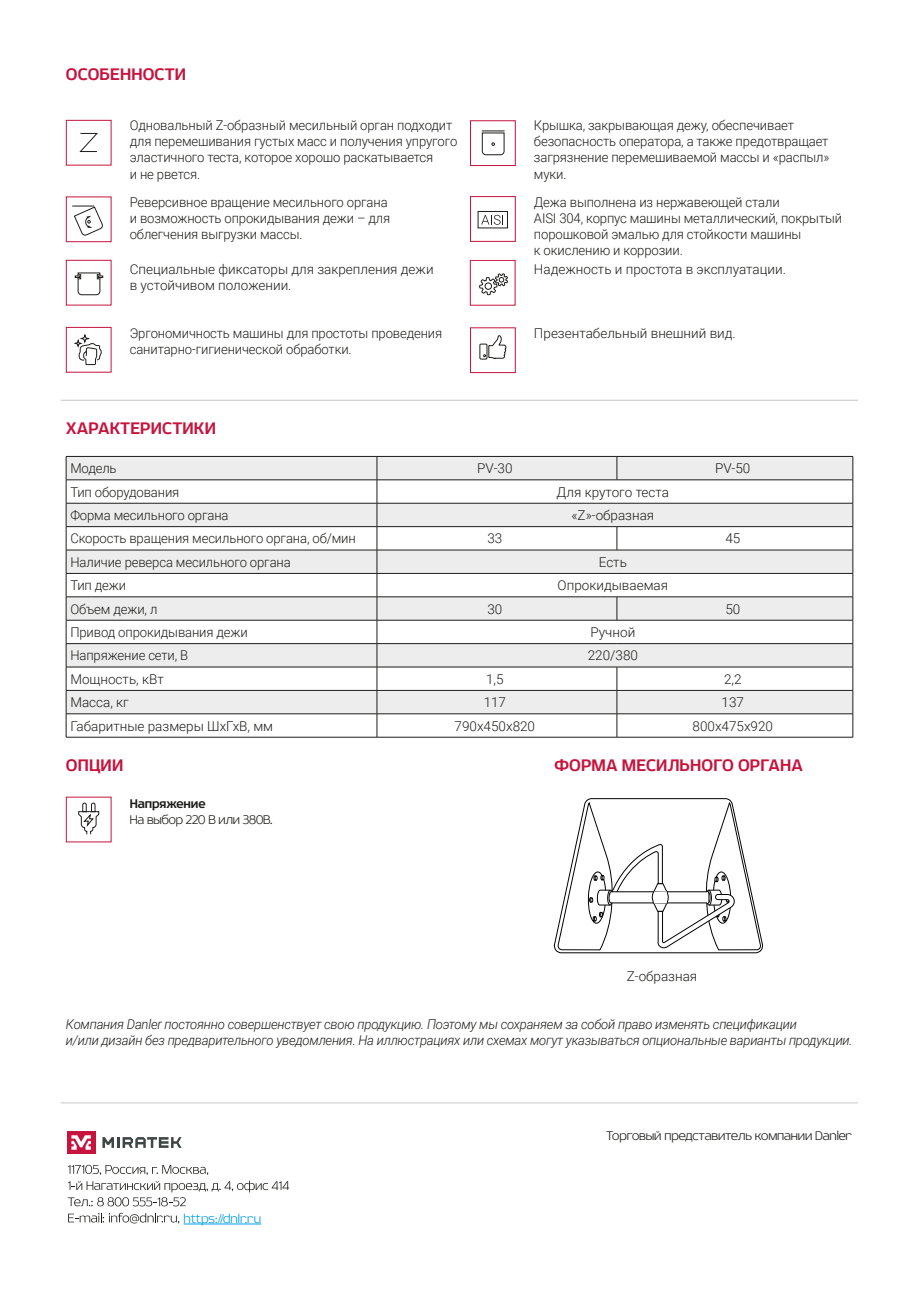
<style>
.page{position:relative;width:919px;height:1289px;background:#fff}
.page>*{position:absolute;margin:0;border:0;box-sizing:border-box;transform-origin:0 0}
.Стиль_абзаца_1{font:700 18px "Sceptica";letter-spacing:.01em;color:#c6143d}
.t1{font:300 13.5px/16.2px "Roboto";letter-spacing:-.01em;color:#1d1d1b}
.t2{font:italic 300 13.5px/16.2px "Roboto";letter-spacing:-.02em;color:#1d1d1b}
.t3{font:300 13.5px "Sceptica";letter-spacing:-.01em;color:#1d1d1b}
.t4{font:300 13.5px "Sceptica";color:#009fe3}
.t5{font:700 13.5px "Sceptica";letter-spacing:-.01em;color:#1d1d1b}
</style>
<div class="page">
<svg style="left:67px;top:457px;width:785px;height:256px;fill:#ededed"></svg>
<hr style="left:66px;top:456px;width:311px;height:1px;background:#1d1d1b">
<hr style="left:377px;top:456px;width:240px;height:1px;background:#1d1d1b">
<hr style="left:617px;top:456px;width:236px;height:1px;background:#1d1d1b">
<svg style="left:616px;top:456px;width:1px;height:23px"></svg>
<hr style="left:66px;top:479px;width:311px;height:1px;background:#1d1d1b">
<hr style="left:377px;top:479px;width:240px;height:1px;background:#1d1d1b">
<hr style="left:617px;top:479px;width:236px;height:1px;background:#1d1d1b">
<hr style="left:66px;top:503px;width:311px;height:1px;background:#1d1d1b">
<hr style="left:377px;top:503px;width:240px;height:1px;background:#1d1d1b">
<hr style="left:617px;top:503px;width:236px;height:1px;background:#1d1d1b">
<hr style="left:66px;top:526px;width:311px;height:1px;background:#1d1d1b">
<hr style="left:377px;top:526px;width:240px;height:1px;background:#1d1d1b">
<hr style="left:617px;top:526px;width:236px;height:1px;background:#1d1d1b">
<svg style="left:616px;top:527px;width:1px;height:22px"></svg>
<hr style="left:66px;top:549px;width:311px;height:1px;background:#1d1d1b">
<hr style="left:377px;top:549px;width:240px;height:1px;background:#1d1d1b">
<hr style="left:617px;top:549px;width:236px;height:1px;background:#1d1d1b">
<hr style="left:66px;top:573px;width:311px;height:1px;background:#1d1d1b">
<hr style="left:377px;top:573px;width:240px;height:1px;background:#1d1d1b">
<hr style="left:617px;top:573px;width:236px;height:1px;background:#1d1d1b">
<hr style="left:66px;top:596px;width:311px;height:1px;background:#1d1d1b">
<hr style="left:377px;top:596px;width:240px;height:1px;background:#1d1d1b">
<hr style="left:617px;top:596px;width:236px;height:1px;background:#1d1d1b">
<svg style="left:616px;top:597px;width:1px;height:23px"></svg>
<hr style="left:66px;top:620px;width:311px;height:1px;background:#1d1d1b">
<hr style="left:377px;top:620px;width:240px;height:1px;background:#1d1d1b">
<hr style="left:617px;top:620px;width:236px;height:1px;background:#1d1d1b">
<hr style="left:66px;top:643px;width:311px;height:1px;background:#1d1d1b">
<hr style="left:377px;top:643px;width:240px;height:1px;background:#1d1d1b">
<hr style="left:617px;top:643px;width:236px;height:1px;background:#1d1d1b">
<hr style="left:66px;top:666px;width:311px;height:1px;background:#1d1d1b">
<hr style="left:377px;top:666px;width:240px;height:1px;background:#1d1d1b">
<hr style="left:617px;top:666px;width:236px;height:1px;background:#1d1d1b">
<hr style="left:66px;top:690px;width:311px;height:1px;background:#1d1d1b">
<hr style="left:377px;top:690px;width:240px;height:1px;background:#1d1d1b">
<hr style="left:617px;top:690px;width:236px;height:1px;background:#1d1d1b">
<hr style="left:66px;top:713px;width:311px;height:1px;background:#1d1d1b">
<svg style="left:66px;top:457px;width:1px;height:280px"></svg>
<hr style="left:377px;top:713px;width:240px;height:1px;background:#1d1d1b">
<svg style="left:376px;top:456px;width:1px;height:281px"></svg>
<hr style="left:617px;top:713px;width:236px;height:1px;background:#1d1d1b">
<svg style="left:616px;top:667px;width:1px;height:70px"></svg>
<svg style="left:852px;top:457px;width:1px;height:280px"></svg>
<hr style="left:66px;top:737px;width:311px;height:1px;background:#1d1d1b">
<hr style="left:377px;top:737px;width:240px;height:1px;background:#1d1d1b">
<hr style="left:617px;top:737px;width:236px;height:1px;background:#1d1d1b">
<hr style="left:61px;top:400px;width:797px;height:1px;background:#c7c7c6">
<div style="left:470px;top:260px;width:45px;height:45px;border:1px solid #c6143e"></div>
<svg style="left:479px;top:273px;width:29px;height:33px"></svg>
<div style="left:66px;top:327px;width:45px;height:45px;border:1px solid #c6143e"></div>
<svg style="left:73px;top:333px;width:29px;height:32px"></svg>
<div style="left:66px;top:260px;width:45px;height:45px;border:1px solid #c6143e"></div>
<svg style="left:75px;top:272px;width:28px;height:23px"></svg>
<div style="left:66px;top:196px;width:45px;height:46px;border:1px solid #c6143e"></div>
<svg style="left:72px;top:205px;width:31px;height:31px"></svg>
<div style="left:66px;top:120px;width:45px;height:45px;border:1px solid #c6143e"></div>
<svg style="left:79px;top:133px;width:19px;height:19px"></svg>
<div style="left:470px;top:120px;width:45px;height:46px;border:1px solid #c6143e"></div>
<svg style="left:481px;top:130px;width:24px;height:25px"></svg>
<svg style="left:479px;top:335px;width:27px;height:25px"></svg>
<div style="left:470px;top:327px;width:45px;height:46px;border:1px solid #c6143e"></div>
<svg style="left:78px;top:802px;width:21px;height:33px"></svg>
<hr style="left:61px;top:1102px;width:797px;height:1px;background:#c7c7c6">
<svg style="left:68px;top:1164px;width:140px;height:10px"></svg>
<svg style="left:68px;top:1180px;width:221px;height:26px"></svg>
<svg style="left:68px;top:1212px;width:111px;height:11px"></svg>
<svg style="left:102px;top:1137px;width:79px;height:10px"></svg>
<div style="left:67px;top:1131px;width:28px;height:22px;background:#c6143e"></div>
<svg style="left:71px;top:1135px;width:20px;height:14px"></svg>
<hr style="left:184px;top:1223px;width:77px;height:1px;background:#009fe3">
<div style="left:470px;top:196px;width:45px;height:46px;border:1px solid #c6143e"></div>
<div style="left:477px;top:211px;width:31px;height:17px;border:1px solid #1d1d1b"></div>
<svg style="left:481px;top:215px;width:22px;height:10px"></svg>
<svg style="left:554px;top:798px;width:209px;height:155px"></svg>
<p class="Стиль_абзаца_1" style="left:66px;top:63px;width:122px">ОСОБЕННОСТИ</p>
<p class="t1" style="left:130px;top:117px;width:329px">Одновальный Z-образный месильный орган подходит для перемешивания густых масс и получения упругого эластичного теста, которое хорошо раскатывается<br>и не рвется.</p>
<p class="t1" style="left:534px;top:117px;width:297px">Крышка, закрывающая дежу, обеспечивает безопасность оператора, а также предотвращает загрязнение перемешиваемой массы и «распыл» муки.</p>
<p class="t1" style="left:130px;top:193px;width:262px">Реверсивное вращение месильного органа и возможность опрокидывания дежи – для облегчения выгрузки массы.</p>
<p class="t1" style="left:534px;top:193px;width:310px">Дежа выполнена из нержавеющей стали<br>AISI 304, корпус машины металлический, покрытый порошковой эмалью для стойкости машины<br>к окислению и коррозии.</p>
<p class="t1" style="left:130px;top:260px;width:305px">Специальные фиксаторы для закрепления дежи в устойчивом положении.</p>
<p class="t1" style="left:534px;top:260px;width:253px">Надежность и простота в эксплуатации.</p>
<p class="t1" style="left:130px;top:324px;width:314px">Эргономичность машины для простоты проведения санитарно-гигиенической обработки.</p>
<p class="t1" style="left:534px;top:324px;width:203px">Презентабельный внешний вид.</p>
<p class="Стиль_абзаца_1" style="left:66px;top:417px;width:152px">ХАРАКТЕРИСТИКИ</p>
<p class="t1" style="left:70px;top:460px;width:48px">Модель</p>
<p class="t1" style="left:477px;top:460px;width:37px">PV-30</p>
<p class="t1" style="left:715px;top:460px;width:37px">PV-50</p>
<p class="t1" style="left:70px;top:483px;width:110px">Тип оборудования</p>
<p class="t1" style="left:556px;top:483px;width:114px">Для крутого теста</p>
<p class="t1" style="left:70px;top:506px;width:160px">Форма месильного органа</p>
<p class="t1" style="left:571px;top:506px;width:84px">«Z»-образная</p>
<p class="t1" style="left:70px;top:530px;width:287px">Скорость вращения месильного органа, об/мин</p>
<p class="t1" style="left:487px;top:530px;width:16px">33</p>
<p class="t1" style="left:725px;top:530px;width:16px">45</p>
<p class="t1" style="left:70px;top:553px;width:222px">Наличие реверса месильного органа</p>
<p class="t1" style="left:598px;top:553px;width:30px">Есть</p>
<p class="t1" style="left:70px;top:576px;width:57px">Тип дежи</p>
<p class="t1" style="left:557px;top:576px;width:112px">Опрокидываемая</p>
<p class="t1" style="left:70px;top:600px;width:89px">Объем дежи, л</p>
<p class="t1" style="left:487px;top:600px;width:16px">30</p>
<p class="t1" style="left:725px;top:600px;width:16px">50</p>
<p class="t1" style="left:70px;top:623px;width:179px">Привод опрокидывания дежи</p>
<p class="t1" style="left:590px;top:623px;width:46px">Ручной</p>
<p class="t1" style="left:70px;top:647px;width:119px">Напряжение сети, В</p>
<p class="t1" style="left:587px;top:647px;width:52px">220/380</p>
<p class="t1" style="left:70px;top:670px;width:95px">Мощность, кВт</p>
<p class="t1" style="left:486px;top:670px;width:19px">1,5</p>
<p class="t1" style="left:724px;top:670px;width:19px">2,2</p>
<p class="t1" style="left:70px;top:693px;width:60px">Масса, кг</p>
<p class="t1" style="left:483px;top:693px;width:24px">117</p>
<p class="t1" style="left:721px;top:693px;width:24px">137</p>
<p class="t1" style="left:70px;top:717px;width:204px">Габаритные размеры ШхГхВ, мм</p>
<p class="t1" style="left:454px;top:717px;width:82px">790х450х820</p>
<p class="t1" style="left:692px;top:717px;width:82px">800х475х920</p>
<p class="Стиль_абзаца_1" style="left:66px;top:754px;width:59px">ОПЦИИ</p>
<p class="t5" style="left:130px;top:795px;width:77px">Напряжение</p>
<p class="t3" style="left:130px;top:812px;width:144px">На выбор 220 В или 380В.</p>
<p class="Стиль_абзаца_1" style="left:554px;top:754px;width:250px">ФОРМА МЕСИЛЬНОГО ОРГАНА</p>
<p class="t1" style="left:626px;top:967px;width:72px">Z-образная</p>
<p class="t2" style="left:66px;top:1015px;width:788px">Компания Danler постоянно совершенствует свою продукцию. Поэтому мы сохраняем за собой право изменять спецификации<br>и/или дизайн без предварительного уведомления. На иллюстрациях или схемах могут указываться опциональные варианты продукции.</p>
<p class="t4" style="left:184px;top:1210px;width:79px">https://dnlr.ru</p>
<p class="t3" style="left:606px;top:1127px;width:247px">Торговый представитель компании Danler</p>
</div>
